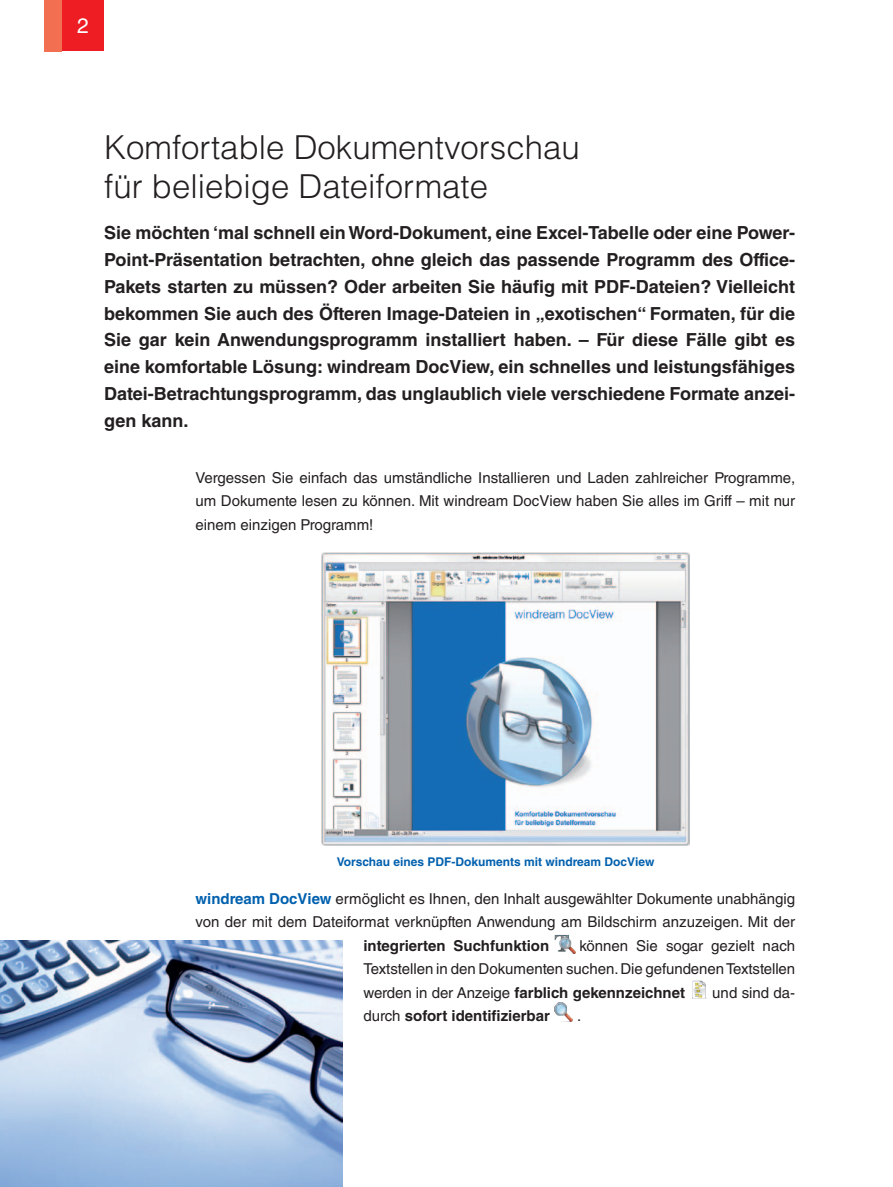
<style>
.page{position:relative;width:893px;height:1187px;background:#fff}
.page>*{position:absolute;margin:0;border:0;box-sizing:border-box;transform-origin:0 0}
.t1{font:300 33px/39.6px "Helvetica LT Std";color:#231f20}
.t2{font:21px "Helvetica LT Std";color:#fff}
.t3{font:700 18px/26.8px "Helvetica LT Std";color:#231f20;text-align:justify}
.t4{font:15px/23.4px "Helvetica LT Std";color:#231f20;text-align:justify}
.t5{font:700 15px "Helvetica LT Std";color:#231f20}
.t6{font:700 12px "Helvetica LT Std";color:#0160ae}
.s1{font-weight:700;color:#0160ae}
.s2{font-weight:700}
.s3{font-weight:400}
</style>
<div class="page">
<div style="left:62px;top:0;width:42px;height:51px;background:#ee1d23"></div>
<div style="left:45px;top:0;width:17px;height:51px;background:#f36f51"></div>
<img style="left:554px;top:934px;width:21px;height:19px">
<img style="left:692px;top:980px;width:14px;height:18px">
<img style="left:554px;top:1002px;width:19px;height:19px">
<img style="left:0;top:940px;width:342px;height:246px">
<img style="left:321px;top:552px;width:368px;height:293px">
<p class="t2" style="left:77px;top:13px;width:13px">2</p>
<h1 class="t1" style="left:104px;top:127px;width:477px">Komfortable Dokumentvorschau für beliebige Dateiformate</h1>
<p class="t3" style="left:104px;top:219px;width:692px">Sie möchten ‘mal schnell ein Word-Dokument, eine Excel-Tabelle oder eine Power-Point-Präsentation betrachten, ohne gleich das passende Programm des Office-Pakets starten zu müssen? Oder arbeiten Sie häufig mit PDF-Dateien? Vielleicht bekommen Sie auch des Öfteren Image-Dateien in „exotischen“ Formaten, für die Sie gar kein Anwendungsprogramm installiert haben. – Für diese Fälle gibt es eine komfortable Lösung: windream DocView, ein schnelles und leistungsfähiges Datei-Betrachtungsprogramm, das unglaublich viele verschiedene Formate anzei&shy;gen kann.</p>
<p class="t4" style="left:196px;top:466px;width:601px">Vergessen Sie einfach das umständliche Installieren und Laden zahlreicher Programme, um Dokumente lesen zu können. Mit windream DocView haben Sie alles im Griff – mit nur einem einzigen Programm!</p>
<p class="t6" style="left:337px;top:854px;width:319px">Vorschau eines PDF-Dokuments mit windream DocView</p>
<p class="t4" style="left:196px;top:887px;width:601px"><span class="s1">windream DocView</span> ermöglicht es Ihnen, den Inhalt ausgewählter Dokumente unabhängig von der mit dem Dateiformat verknüpften Anwendung am Bildschirm anzuzeigen. Mit der</p>
<p class="t5" style="left:363px;top:936px;width:187px">integrierten Suchfunktion</p>
<p class="t4" style="left:363px;top:933px;width:433px;text-indent:216px">können Sie sogar gezielt nach Textstellen in den Dokumenten suchen. Die gefundenen Textstellen werden in der Anzeige <span class="s2">farblich gekennzeichnet</span></p>
<p class="t4" style="left:712px;top:980px;width:84px">und sind da-</p>
<p class="t5" style="left:363px;top:1006px;width:188px"><span class="s3">durch</span> sofort identifizierbar</p>
<p class="t4" style="left:577px;top:1003px;width:6px">.</p>
</div>
